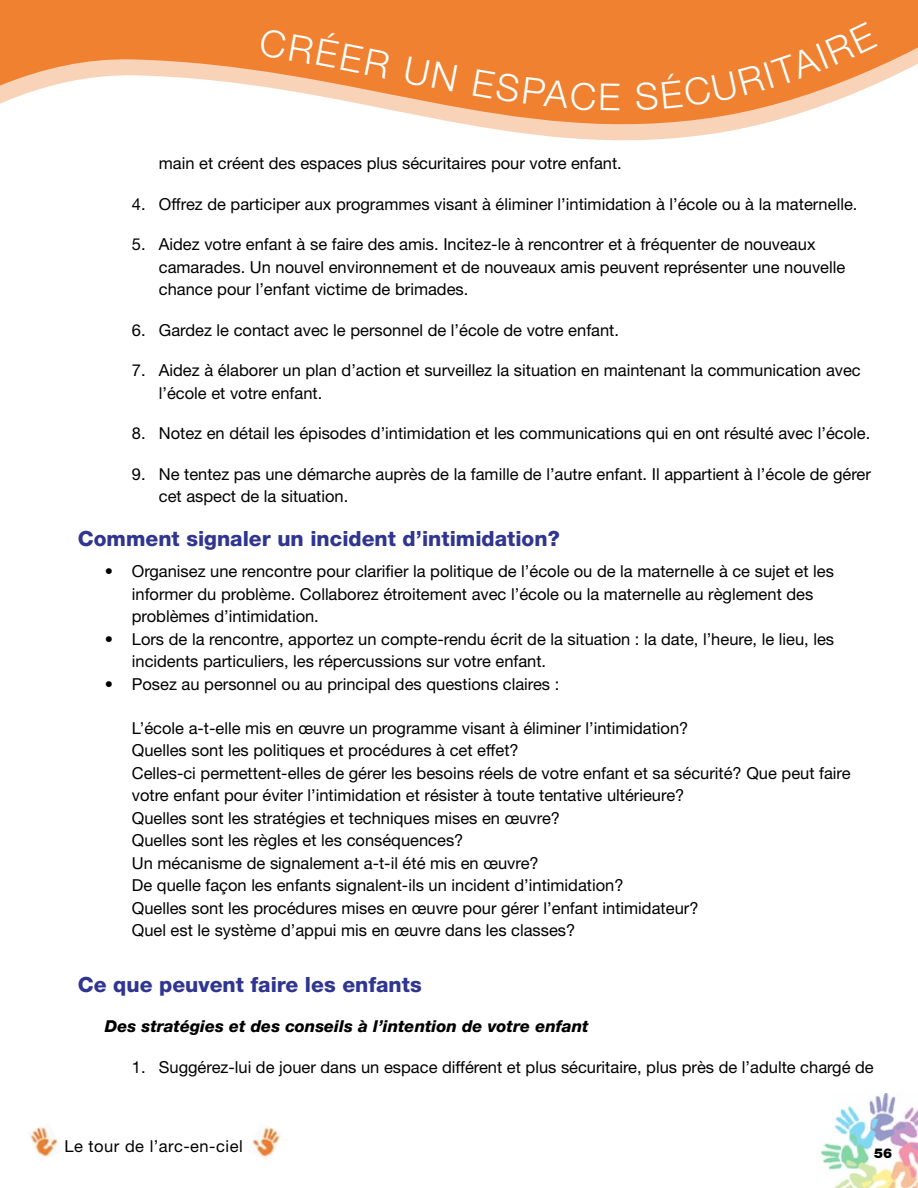
<style>
.page{position:relative;width:918px;height:1188px;background:#fff}
.page>*{position:absolute;margin:0;border:0;box-sizing:border-box;transform-origin:0 0}
.t1{font:300 37.2px "Helvetica Neue";color:#fff}
.t2{font:800 21px "Helvetica Neue";color:#303590}
.t3{font:16.5px/22.5px "Helvetica Neue";color:#000}
.t4{font:italic 800 16.5px "Helvetica Neue";color:#000}
.t5{font:16.5px "Helvetica Neue";letter-spacing:.03em;color:#000}
.t6{font:900 13.5px "Helvetica Neue";color:#000}
</style>
<div class="page">
<img style="left:820px;top:1094px;width:98px;height:94px">
<svg style="left:397px;top:111px;width:409px;height:30px"></svg>
<img style="left:30px;top:1125px;width:28px;height:33px">
<img style="left:250px;top:1126px;width:31px;height:33px">
<svg style="left:0;top:0;width:918px;height:111px"></svg>
<h1 class="t1" style="left:321px;top:29px;width:146px;rotate:11deg">éer un</h1>
<p class="t3" style="left:159px;top:152px;width:465px">main et créent des espaces plus sécuritaires pour votre enfant.</p>
<p class="t3" style="left:132px;top:192px;width:727px">4. Offrez de participer aux programmes visant à éliminer l’intimidation à l’école ou à la maternelle.</p>
<p class="t3" style="left:159px;top:233px;width:688px;text-indent:-27px">5. Aidez votre enfant à se faire des amis. Incitez-le à rencontrer et à fréquenter de nouveaux camarades. Un nouvel environnement et de nouveaux amis peuvent représenter une nouvelle chance pour l’enfant victime de brimades.</p>
<p class="t3" style="left:132px;top:318px;width:489px">6. Gardez le contact avec le personnel de l’école de votre enfant.</p>
<p class="t3" style="left:159px;top:359px;width:703px;text-indent:-27px">7. Aidez à élaborer un plan d’action et surveillez la situation en maintenant la communication avec l’école et votre enfant.</p>
<p class="t3" style="left:132px;top:422px;width:740px">8. Notez en détail les épisodes d’intimidation et les communications qui en ont résulté avec l’école.</p>
<p class="t3" style="left:159px;top:463px;width:714px;text-indent:-27px">9. Ne tentez pas une démarche auprès de la famille de l’autre enfant. Il appartient à l’école de gérer cet aspect de la situation.</p>
<p class="t2" style="left:78px;top:526px;width:483px">Comment signaler un incident d’intimidation?</p>
<p class="t3" style="left:132px;top:560px;width:704px;text-indent:-27px">• Organisez une rencontre pour clarifier la politique de l’école ou de la maternelle à ce sujet et les informer du problème. Collaborez étroitement avec l’école ou la maternelle au règlement des problèmes d’intimidation.</p>
<p class="t3" style="left:132px;top:627px;width:704px;text-indent:-27px">• Lors de la rencontre, apportez un compte-rendu écrit de la situation : la date, l’heure, le lieu, les incidents particuliers, les répercussions sur votre enfant.</p>
<p class="t3" style="left:105px;top:672px;width:456px">• Posez au personnel ou au principal des questions claires :</p>
<p class="t3" style="left:132px;top:716px;width:720px">L’école a-t-elle mis en œuvre un programme visant à éliminer l’intimidation?<br>Quelles sont les politiques et procédures à cet effet?<br>Celles-ci permettent-elles de gérer les besoins réels de votre enfant et sa sécurité? Que peut faire votre enfant pour éviter l’intimidation et résister à toute tentative ultérieure?<br>Quelles sont les stratégies et techniques mises en œuvre?<br>Quelles sont les règles et les conséquences?<br>Un mécanisme de signalement a-t-il été mis en œuvre?<br>De quelle façon les enfants signalent-ils un incident d’intimidation?<br>Quelles sont les procédures mises en œuvre pour gérer l’enfant intimidateur?<br>Quel est le système d’appui mis en œuvre dans les classes?</p>
<p class="t2" style="left:78px;top:972px;width:345px">Ce que peuvent faire les enfants</p>
<p class="t4" style="left:105px;top:1017px;width:485px">Des stratégies et des conseils à l’intention de votre enfant</p>
<p class="t3" style="left:132px;top:1056px;width:743px">1. Suggérez-lui de jouer dans un espace différent et plus sécuritaire, plus près de l’adulte chargé de</p>
<p class="t5" style="left:64px;top:1136px;width:180px">Le tour de l’arc-en-ciel</p>
<p class="t6" style="left:874px;top:1145px;width:20px">56</p>
</div>
